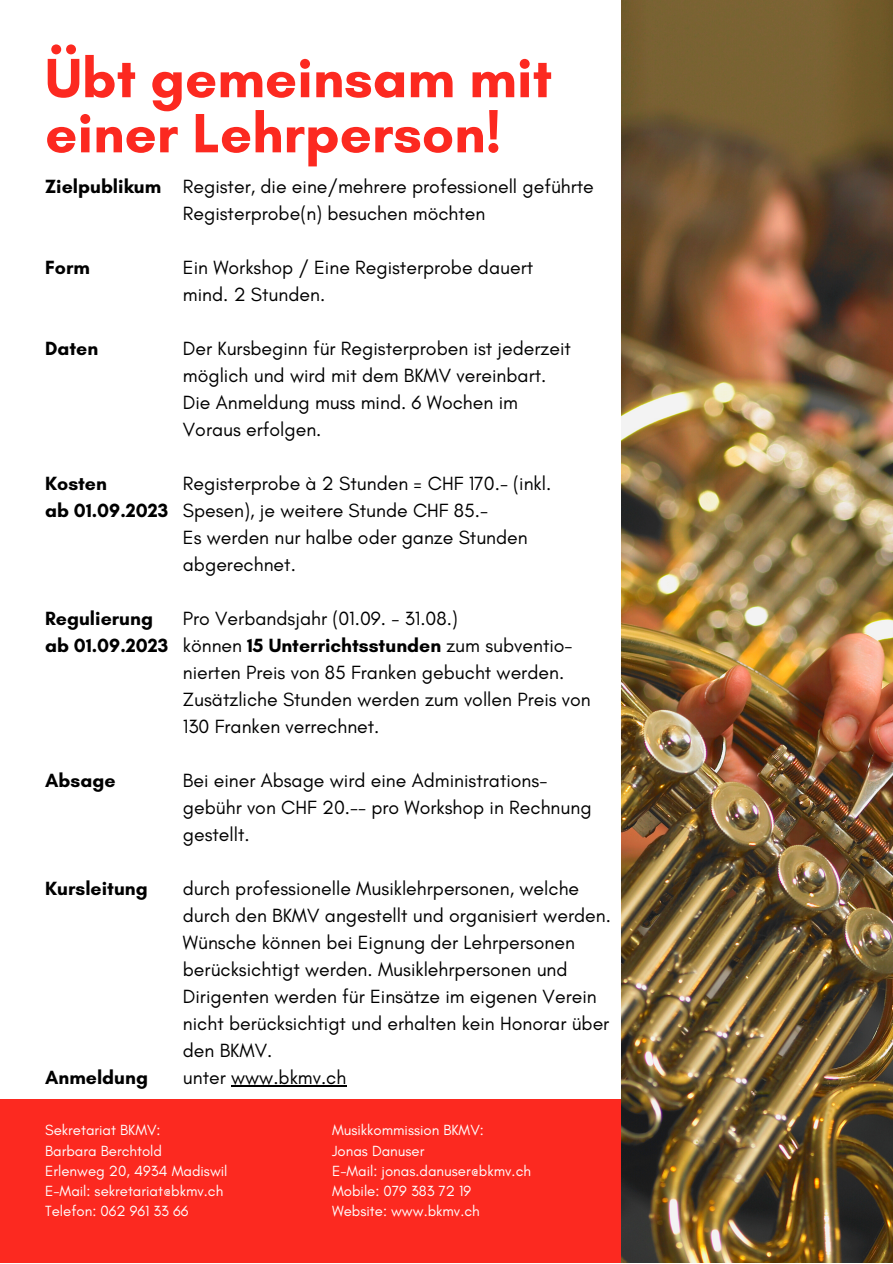
<style>
.page{position:relative;width:893px;height:1264px;background:#fff}
.page>*{position:absolute;margin:0;border:0;box-sizing:border-box;transform-origin:0 0}
.t1{font:700 56.4px/55.1px "Glacial Indifference";color:#fc2920}
.t2{font:19.5px/27px "Glacial Indifference";color:#000}
.t3{font:700 19.5px "Glacial Indifference";color:#000}
.t4{font:15px "Glacial Indifference";color:#fff}
.s1{font-weight:700}
</style>
<div class="page">
<div style="left:0;top:1098px;width:641px;height:164px;background:#fc2920"></div>
<img style="left:621px;top:0;width:271px;height:1262px">
<hr style="left:231px;top:1085px;width:115px;height:1px;background:#000">
<p class="t1" style="left:45px;top:50px;width:508px">Übt gemeinsam mit einer Lehrperson!</p>
<p class="t3" style="left:45px;top:175px;width:118px">Zielpublikum</p>
<p class="t2" style="left:183px;top:173px;width:412px">Register, die eine/mehrere professionell geführte<br>Registerprobe(n) besuchen möchten</p>
<p class="t2" style="left:183px;top:254px;width:352px">Ein Workshop / Eine Registerprobe dauert</p>
<p class="t2" style="left:183px;top:281px;width:144px">mind. 2 Stunden.</p>
<p class="t2" style="left:183px;top:335px;width:389px">Der Kursbeginn für Registerproben ist jederzeit möglich und wird mit dem BKMV vereinbart.</p>
<p class="t2" style="left:183px;top:389px;width:336px">Die Anmeldung muss mind. 6 Wochen im</p>
<p class="t2" style="left:183px;top:416px;width:140px">Voraus erfolgen.</p>
<p class="t2" style="left:183px;top:470px;width:370px">Registerprobe à 2 Stunden = CHF 170.- (inkl.<br>Spesen), je weitere Stunde CHF 85.-</p>
<p class="t2" style="left:183px;top:524px;width:346px">Es werden nur halbe oder ganze Stunden abgerechnet.</p>
<p class="t2" style="left:183px;top:605px;width:276px">Pro Verbandsjahr (01.09. - 31.08.)</p>
<p class="t2" style="left:183px;top:632px;width:409px">können <span class="s1">15 Unterrichtsstunden</span> zum subventio&shy;nierten Preis von 85 Franken gebucht werden.<br>Zusätzliche Stunden werden zum vollen Preis von 130 Franken verrechnet.</p>
<p class="t2" style="left:183px;top:767px;width:366px">Bei einer Absage wird eine Administrations-</p>
<p class="t2" style="left:183px;top:793px;width:410px">gebühr von CHF 20.-- pro Workshop in Rechnung gestellt.</p>
<p class="t2" style="left:183px;top:874px;width:429px">durch professionelle Musiklehrpersonen, welche durch den BKMV angestellt und organisiert werden.<br>Wünsche können bei Eignung der Lehrpersonen berücksichtigt werden. Musiklehrpersonen und Dirigenten werden für Einsätze im eigenen Verein nicht berücksichtigt und erhalten kein Honorar über den BKMV.</p>
<p class="t2" style="left:183px;top:1063px;width:165px">unter www.bkmv.ch</p>
<p class="t3" style="left:45px;top:256px;width:46px">Form</p>
<p class="t3" style="left:45px;top:337px;width:55px">Daten</p>
<p class="t3" style="left:45px;top:472px;width:63px">Kosten</p>
<p class="t3" style="left:45px;top:499px;width:125px">ab 01.09.2023</p>
<p class="t3" style="left:45px;top:606px;width:109px">Regulierung</p>
<p class="t3" style="left:45px;top:633px;width:125px">ab 01.09.2023</p>
<p class="t3" style="left:45px;top:768px;width:72px">Absage</p>
<p class="t3" style="left:45px;top:876px;width:104px">Kursleitung</p>
<p class="t3" style="left:45px;top:1065px;width:104px">Anmeldung</p>
<p class="t4" style="left:45px;top:1120px;width:117px">Sekretariat BKMV:</p>
<p class="t4" style="left:45px;top:1141px;width:118px">Barbara Berchtold</p>
<p class="t4" style="left:45px;top:1161px;width:184px">Erlenweg 20, 4934 Madiswil</p>
<p class="t4" style="left:45px;top:1181px;width:180px">E-Mail: sekretariat@bkmv.ch</p>
<p class="t4" style="left:45px;top:1201px;width:145px">Telefon: 062 961 33 66</p>
<p class="t4" style="left:332px;top:1120px;width:153px">Musikkommission BKMV:</p>
<p class="t4" style="left:332px;top:1141px;width:94px">Jonas Danuser</p>
<p class="t4" style="left:332px;top:1161px;width:200px">E-Mail: jonas.danuser@bkmv.ch</p>
<p class="t4" style="left:332px;top:1181px;width:141px">Mobile: 079 383 72 19</p>
<p class="t4" style="left:332px;top:1201px;width:149px">Website: www.bkmv.ch</p>
</div>
